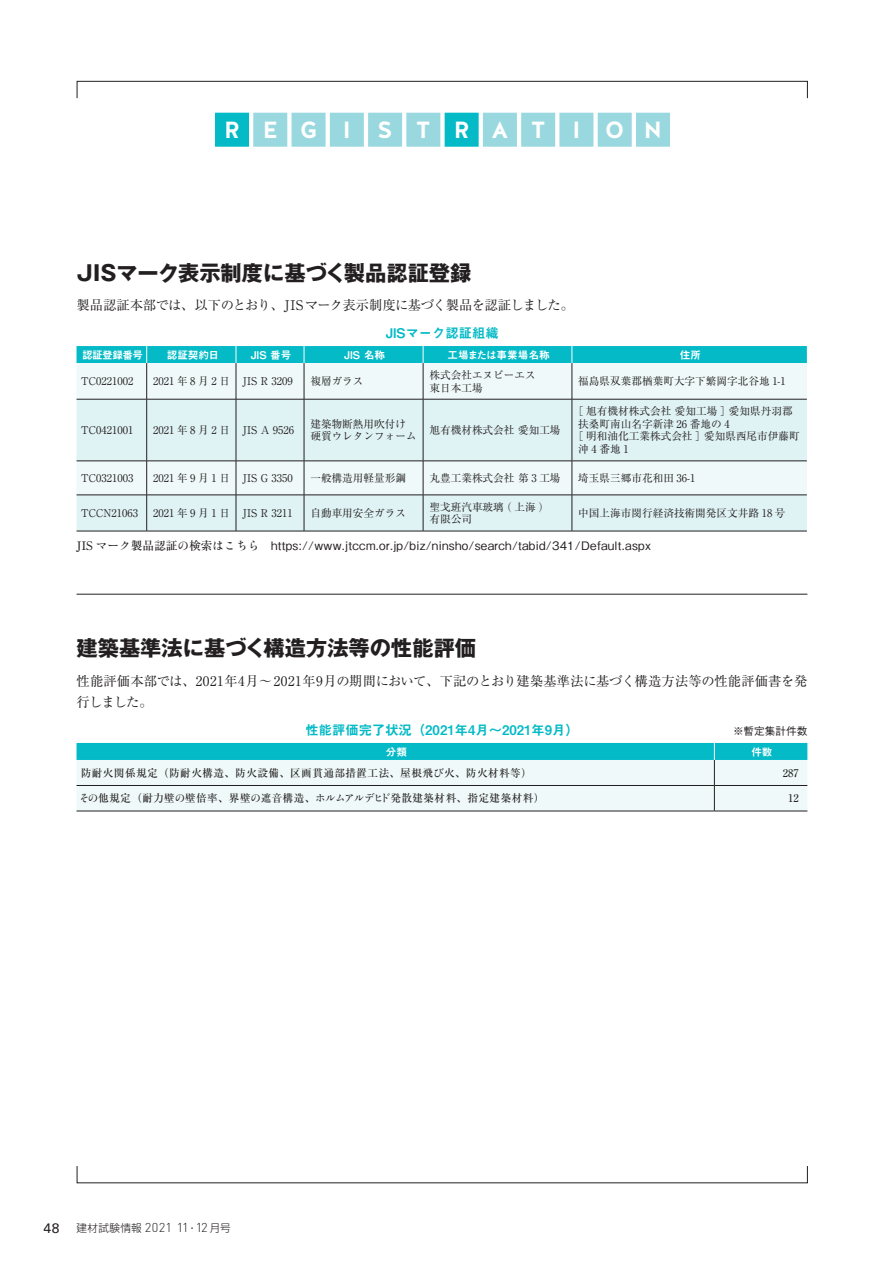
<style>
.page{position:relative;width:893px;height:1263px;background:#fff}
.page>*{position:absolute;margin:0;border:0;box-sizing:border-box;transform-origin:0 0}
.t1{font:700 23.4px "Halis GR";letter-spacing:.98em;color:#fff}
.t2{font:700 21.3px "Gothic MB101 Pr 6 N";color:#231f20}
.t3{font:13.35px/21.8px "Ryumin Pro";letter-spacing:.015em;color:#231f20}
.t4{font:13.35px "Ryumin Pro";letter-spacing:-.025em;color:#231f20}
.t5{font:13.35px "Midashi Go Pr 6 N MB31";color:#03bac6}
.t6{font:500 11.7px "Gothic BBB Pr 6 N";letter-spacing:.025em;color:#231f20}
.t7{font:10.65px/12.8px "Ryumin Pro";color:#231f20}
.t8{font:500 10.65px "Ryumin Pr 6";letter-spacing:.04em;color:#231f20}
.t9{font:10.65px "Midashi Go Pr 6 N MB31";color:#fff}
.t10{font:300 10.65px "Shin Go Pr 6 N";letter-spacing:.03em;color:#231f20}
.t11{font:500 10.65px "Gothic BBB Pr 6 N";color:#231f20}
.s1{font-family:"Ryumin Pr 6"}
.s2{font-family:"Ryumin Std Medium KO";font-weight:400}
.s3{font-family:"Univers";font-weight:400;font-size:13.8px}
.s4{font-family:"DIN";font-size:12.75px}
.s5{font-size:12.75px}
</style>
<div class="page">
<div style="left:77px;top:81px;width:731px;height:17px;border:1px solid #231f20"></div>
<div style="left:215px;top:113px;width:34px;height:34px;background:#03bac6"></div>
<div style="left:253px;top:113px;width:34px;height:34px;background:#9ad8df;border:2px solid #9ad8df"></div>
<div style="left:292px;top:113px;width:34px;height:34px;background:#9ad8df;border:2px solid #9ad8df"></div>
<div style="left:330px;top:113px;width:34px;height:34px;background:#9ad8df;border:2px solid #9ad8df"></div>
<div style="left:368px;top:113px;width:34px;height:34px;background:#9ad8df"></div>
<div style="left:406px;top:113px;width:34px;height:34px;background:#9ad8df;border:2px solid #9ad8df"></div>
<div style="left:445px;top:113px;width:34px;height:34px;background:#03bac6;border:2px solid #03bac6"></div>
<div style="left:483px;top:113px;width:34px;height:34px;background:#9ad8df"></div>
<div style="left:521px;top:113px;width:34px;height:34px;background:#9ad8df;border:2px solid #9ad8df"></div>
<div style="left:559px;top:113px;width:34px;height:34px;background:#9ad8df;border:2px solid #9ad8df"></div>
<div style="left:598px;top:113px;width:34px;height:34px;background:#9ad8df;border:2px solid #9ad8df"></div>
<div style="left:636px;top:113px;width:34px;height:34px;background:#9ad8df"></div>
<div style="left:77px;top:363px;width:730px;height:36px;background:#eff9f9"></div>
<svg style="left:77px;top:400px;width:730px;height:131px;fill:#dff2f4"></svg>
<svg style="left:77px;top:346px;width:730px;height:17px;background:#05bac6"></svg>
<hr style="left:146px;top:461px;width:1px;height:34px;background:#231f20">
<hr style="left:236px;top:461px;width:1px;height:34px;background:#231f20">
<hr style="left:304px;top:461px;width:1px;height:34px;background:#231f20">
<hr style="left:423px;top:461px;width:1px;height:34px;background:#231f20">
<hr style="left:572px;top:461px;width:1px;height:34px;background:#231f20">
<hr style="left:146px;top:495px;width:1px;height:36px;background:#231f20">
<hr style="left:236px;top:495px;width:1px;height:36px;background:#231f20">
<hr style="left:304px;top:495px;width:1px;height:36px;background:#231f20">
<hr style="left:423px;top:495px;width:1px;height:36px;background:#231f20">
<hr style="left:572px;top:495px;width:1px;height:36px;background:#231f20">
<hr style="left:77px;top:461px;width:70px;height:1px;background:#231f20">
<hr style="left:147px;top:461px;width:89px;height:1px;background:#231f20">
<hr style="left:236px;top:461px;width:68px;height:1px;background:#231f20">
<hr style="left:304px;top:461px;width:119px;height:1px;background:#231f20">
<hr style="left:423px;top:461px;width:149px;height:1px;background:#231f20">
<hr style="left:572px;top:461px;width:235px;height:1px;background:#231f20">
<hr style="left:77px;top:495px;width:70px;height:1px;background:#231f20">
<hr style="left:147px;top:495px;width:89px;height:1px;background:#231f20">
<hr style="left:236px;top:495px;width:68px;height:1px;background:#231f20">
<hr style="left:304px;top:495px;width:119px;height:1px;background:#231f20">
<hr style="left:423px;top:495px;width:149px;height:1px;background:#231f20">
<hr style="left:572px;top:495px;width:235px;height:1px;background:#231f20">
<hr style="left:77px;top:531px;width:70px;height:1px;background:#231f20">
<hr style="left:147px;top:531px;width:89px;height:1px;background:#231f20">
<hr style="left:236px;top:531px;width:68px;height:1px;background:#231f20">
<hr style="left:304px;top:531px;width:119px;height:1px;background:#231f20">
<hr style="left:423px;top:531px;width:149px;height:1px;background:#231f20">
<hr style="left:572px;top:531px;width:235px;height:1px;background:#231f20">
<hr style="left:146px;top:363px;width:1px;height:36px;background:#231f20">
<hr style="left:236px;top:363px;width:1px;height:36px;background:#231f20">
<hr style="left:304px;top:363px;width:1px;height:36px;background:#231f20">
<hr style="left:423px;top:363px;width:1px;height:36px;background:#231f20">
<hr style="left:572px;top:363px;width:1px;height:36px;background:#231f20">
<hr style="left:77px;top:399px;width:70px;height:1px;background:#231f20">
<hr style="left:147px;top:399px;width:89px;height:1px;background:#231f20">
<hr style="left:146px;top:399px;width:1px;height:62px;background:#231f20">
<hr style="left:236px;top:399px;width:68px;height:1px;background:#231f20">
<hr style="left:236px;top:399px;width:1px;height:62px;background:#231f20">
<hr style="left:304px;top:399px;width:119px;height:1px;background:#231f20">
<hr style="left:304px;top:399px;width:1px;height:62px;background:#231f20">
<hr style="left:423px;top:399px;width:149px;height:1px;background:#231f20">
<hr style="left:423px;top:399px;width:1px;height:62px;background:#231f20">
<hr style="left:572px;top:399px;width:235px;height:1px;background:#231f20">
<hr style="left:572px;top:399px;width:1px;height:62px;background:#231f20">
<svg style="left:77px;top:743px;width:730px;height:68px"></svg>
<hr style="left:77px;top:811px;width:637px;height:1px;background:#231f20">
<hr style="left:714px;top:811px;width:93px;height:1px;background:#231f20">
<hr style="left:77px;top:785px;width:637px;height:1px;background:#231f20">
<hr style="left:714px;top:785px;width:93px;height:1px;background:#231f20">
<hr style="left:77px;top:594px;width:730px;height:1px;background:#231f20">
<p class="t1" style="left:224px;top:115px;width:439px">REGI STRAT ION</p>
<p class="t2" style="left:77px;top:255px;width:396px">JISマーク表示制度に基づく製品認証登録</p>
<p class="t4" style="left:77px;top:295px;width:499px">製品認証本部では、以下のとおり、JIS マーク表示制度に基づく製品を認証しました。</p>
<p class="t9" style="left:82px;top:346px;width:63px">認証登録番号</p>
<p class="t9" style="left:167px;top:346px;width:54px">認証契約日</p>
<p class="t9" style="left:251px;top:346px;width:42px">JIS 番号</p>
<p class="t9" style="left:344px;top:346px;width:42px">JIS 名称</p>
<p class="t9" style="left:447px;top:346px;width:104px">工場または事業場名称</p>
<p class="t9" style="left:680px;top:346px;width:23px">住所</p>
<p class="t7" style="left:81px;top:374px;width:54px">TC0221002</p>
<p class="t7" style="left:153px;top:374px;width:141px">2021 年 8 月 2 日 JIS R 3209</p>
<p class="t7" style="left:310px;top:374px;width:55px">複層ガラス</p>
<p class="t7" style="left:429px;top:368px;width:108px">株式会社エヌビーエス東日本工場</p>
<p class="t7" style="left:578px;top:374px;width:209px">福島県双葉郡楢葉町大字下繁岡字北谷地 1-1</p>
<p class="t7" style="left:81px;top:423px;width:54px">TC0421001</p>
<p class="t7" style="left:153px;top:423px;width:143px">2021 年 8 月 2 日 JIS A 9526</p>
<p class="t7" style="left:310px;top:417px;width:108px">建築物断熱用吹付け硬質ウレタンフォーム</p>
<p class="t7" style="left:429px;top:423px;width:133px">旭有機材株式会社 愛知工場</p>
<p class="t5" style="left:386px;top:322px;width:114px">JISマーク認証組織</p>
<p class="t7" style="left:578px;top:404px;width:223px">[ 旭有機材株式会社 愛知工場 ] 愛知県丹羽郡扶桑町南山名字新津 26 番地の 4<br>[ 明和油化工業株式会社 ] 愛知県西尾市伊藤町沖4番地1</p>
<p class="t7" style="left:81px;top:471px;width:54px">TC0321003</p>
<p class="t7" style="left:153px;top:471px;width:141px">2021 年 9 月 1 日 JIS G 3350</p>
<p class="t7" style="left:310px;top:471px;width:97px">一般構造用軽量形鋼</p>
<p class="t7" style="left:429px;top:471px;width:133px">丸豊工業株式会社 第 3 工場</p>
<p class="t7" style="left:578px;top:471px;width:119px">埼玉県三郷市花和田 36-1</p>
<p class="t7" style="left:81px;top:506px;width:59px">TCCN21063</p>
<p class="t7" style="left:153px;top:506px;width:141px">2021 年 9 月 1 日 JIS R 3211</p>
<p class="t7" style="left:310px;top:506px;width:97px">自動車用安全ガラス</p>
<p class="t7" style="left:429px;top:499px;width:116px">聖戈班汽車玻璃 ( 上海 )有限公司</p>
<p class="t7" style="left:578px;top:506px;width:209px">中国上海市閔行経済技術開発区文井路 18 号</p>
<p class="t6" style="left:77px;top:536px;width:576px"><span class="s1">JIS</span> <span class="s2">マーク</span><span class="s1">製品認証</span><span class="s2">の</span><span class="s1">検索</span><span class="s2">はこちら</span> https://www.jtccm.or.jp/biz/ninsho/search/tabid/341/Default.aspx</p>
<p class="t2" style="left:77px;top:630px;width:401px">建築基準法に基づく構造方法等の性能評価</p>
<p class="t3" style="left:77px;top:669px;width:732px">性能評価本部では、2021年4月～2021年9月の期間において、下記のとおり建築基準法に基づく構造方法等の性能評価書を発行しました。</p>
<p class="t5" style="left:306px;top:719px;width:275px">性能評価完了状況（2021年4月～2021年9月）</p>
<p class="t9" style="left:386px;top:743px;width:23px">分類</p>
<p class="t9" style="left:751px;top:743px;width:23px">件数</p>
<p class="t8" style="left:81px;top:764px;width:453px">防耐火関係規定（防耐火構造、防火設備、区画貫通部措置工法、屋根飛<span class="s2">び</span>火、防火材料等）</p>
<p class="t8" style="left:783px;top:764px;width:17px">287</p>
<p class="t8" style="left:79px;top:790px;width:467px"><span class="s2">その</span>他規定（耐力壁<span class="s2">の</span>壁倍率、界壁<span class="s2">の</span>遮音構造、<span class="s2">ホルムアルデヒド</span>発散建築材料、指定建築材料）</p>
<p class="t8" style="left:788px;top:790px;width:12px">12</p>
<p class="t11" style="left:722px;top:723px;width:87px">　※暫定集計件数</p>
<p class="t10" style="left:44px;top:1219px;width:189px"><span class="s3">48</span> 建材試験情報 <span class="s4">2021 11</span><span class="s5">・</span><span class="s4">12</span> 月号</p>
</div>
